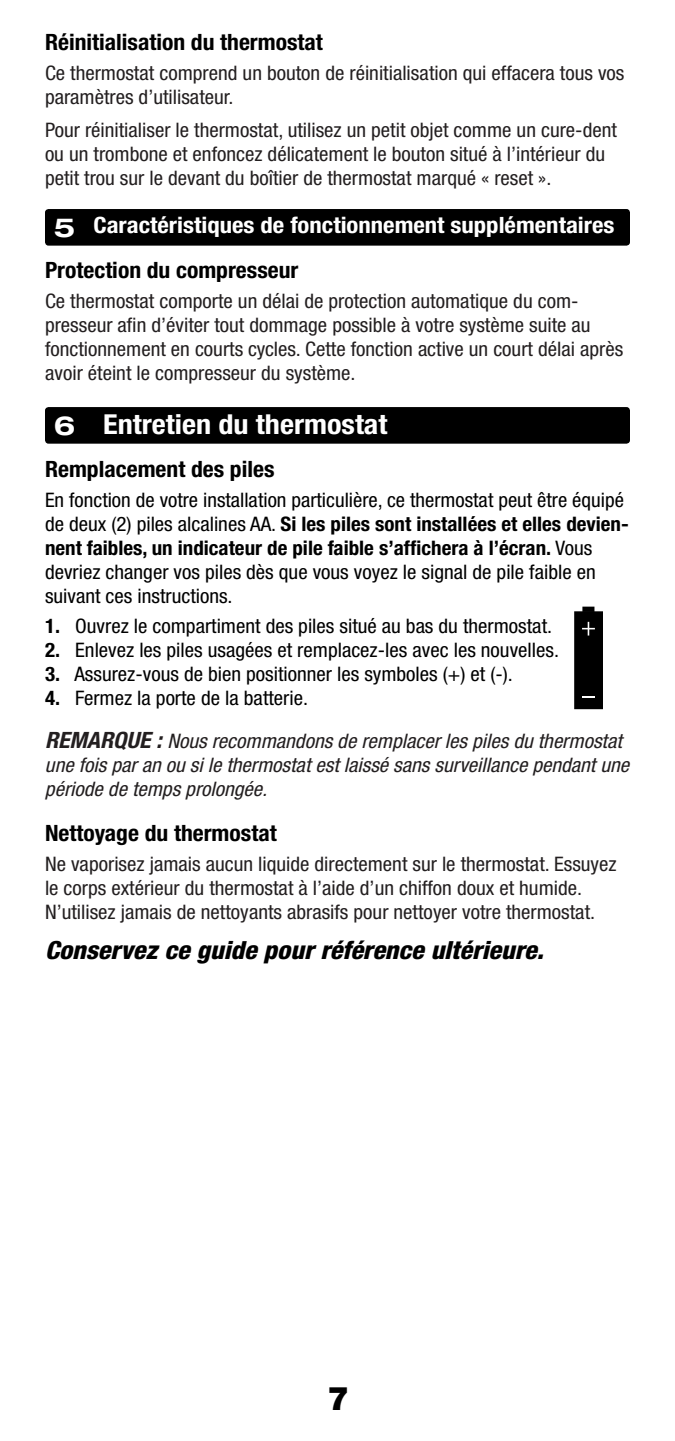
<style>
.page{position:relative;width:675px;height:1441px;background:#fff}
.page>*{position:absolute;margin:0;border:0;box-sizing:border-box;transform-origin:0 0}
.t1{font:900 32.5px "Helvetica Neue LT Std";color:#000}
.t2{font:700 condensed 27.5px "Helvetica Neue LT Std";color:#fff;scale:1.1 1}
.t3{font:italic 800 condensed 25px "Helvetica Neue LT Std";color:#000;scale:1.05 1}
.t4{font:700 condensed 22.5px/45.2px "Helvetica Neue LT Std";color:#fff;scale:1.1 1}
.t5{font:700 condensed 22.5px "Helvetica Neue LT Std";color:#000;scale:1.05 1}
.t6{font:condensed 20px/24px "Helvetica Neue LT Std";color:#231f20;scale:1.05 1}
.t7{font:condensed 20px/24px "Helvetica Neue LT Std";color:#000;scale:1.04 1}
.t8{font:italic condensed 20px/43px "Helvetica Neue LT Std";color:#231f20;scale:1.05 1}
.t9{font:condensed 20px "Helvetica Neue LT Std";color:#000;scale:1.05 1}
.s1{font-stretch:expanded;font-size:26.25px}
.s2{color:#000}
.s3{font-weight:700}
.s4{font-weight:700;font-style:normal;color:#000}
.s5{font-style:normal;color:#000}
.s6{font-weight:700;font-size:22.5px}
</style>
<div class="page">
<div style="left:45px;top:209px;width:585px;height:36px;background:#000;border-radius:4px"></div>
<div style="left:45px;top:407px;width:585px;height:36px;background:#000;border-radius:4px"></div>
<div style="left:575px;top:612px;width:27px;height:96px;background:#000"></div>
<div style="left:574px;top:611px;width:29px;height:98px;border:1px solid #000"></div>
<div style="left:582px;top:606px;width:12px;height:6px;background:#000"></div>
<svg style="left:582px;top:621px;width:13px;height:14px"></svg>
<svg style="left:582px;top:696px;width:13px;height:1px"></svg>
<p class="t5" style="left:45px;top:29px;width:266px">Réinitialisation du thermostat</p>
<p class="t6" style="left:45px;top:61px;width:553px">Ce thermostat comprend un bouton de réinitialisation qui effacera tous vos paramètres d’utilisateur.</p>
<p class="t6" style="left:45px;top:118px;width:546px">Pour réinitialiser le thermostat, utilisez un petit objet comme un cure-dent ou un trombone et enfoncez délicatement le bouton situé à l’intérieur du petit trou sur le devant du boîtier de thermostat marqué « reset ».</p>
<p class="t4" style="left:45px;top:202px;width:519px;text-indent:9px"><span class="s1">5</span> Caractéristiques de fonctionnement supplémentaires<br><span class="s2">Protection du compresseur</span></p>
<p class="t6" style="left:45px;top:289px;width:552px">Ce thermostat comporte un délai de protection automatique du com&shy;presseur afin d’éviter tout dommage possible à votre système suite au fonctionnement en courts cycles. Cette fonction active un court délai après avoir éteint le compresseur du système.</p>
<h2 class="t2" style="left:54px;top:408px;width:305px"><span class="s1">6</span> Entretien du thermostat</h2>
<p class="t5" style="left:45px;top:455px;width:220px">Remplacement des piles</p>
<p class="t7" style="left:45px;top:487px;width:563px">En fonction de votre installation particulière, ce thermostat peut être équipé de deux (2) piles alcalines AA. <span class="s3">Si les piles sont installées et elles devien&shy;nent faibles, un indicateur de pile faible s’affichera à l’écran.</span> Vous devriez changer vos piles dès que vous voyez le signal de pile faible en suivant ces instructions.</p>
<p class="t9" style="left:45px;top:614px;width:485px"><span class="s3">1.</span> Ouvrez le compartiment des piles situé au bas du thermostat.</p>
<p class="t9" style="left:45px;top:638px;width:491px"><span class="s3">2.</span> Enlevez les piles usagées et remplacez-les avec les nouvelles.</p>
<p class="t9" style="left:45px;top:662px;width:447px"><span class="s3">3.</span> Assurez-vous de bien positionner les symboles (+) et (-).</p>
<p class="t8" style="left:45px;top:676px;width:551px"><span class="s4">4.</span> <span class="s5">Fermez la porte de la batterie.<br></span><span class="s6">REMARQUE :</span> Nous recommandons de remplacer les piles du thermostat</p>
<p class="t8" style="left:45px;top:753px;width:558px;line-height:24px">une fois par an ou si le thermostat est laissé sans surveillance pendant une période de temps prolongée.</p>
<p class="t5" style="left:45px;top:819px;width:222px">Nettoyage du thermostat</p>
<p class="t6" style="left:45px;top:851px;width:546px">Ne vaporisez jamais aucun liquide directement sur le thermostat. Essuyez le corps extérieur du thermostat à l’aide d’un chiffon doux et humide.<br>N’utilisez jamais de nettoyants abrasifs pour nettoyer votre thermostat.</p>
<p class="t3" style="left:45px;top:934px;width:476px">Conservez ce guide pour référence ultérieure.</p>
<h1 class="t1" style="left:328px;top:1378px;width:23px">7</h1>
</div>
